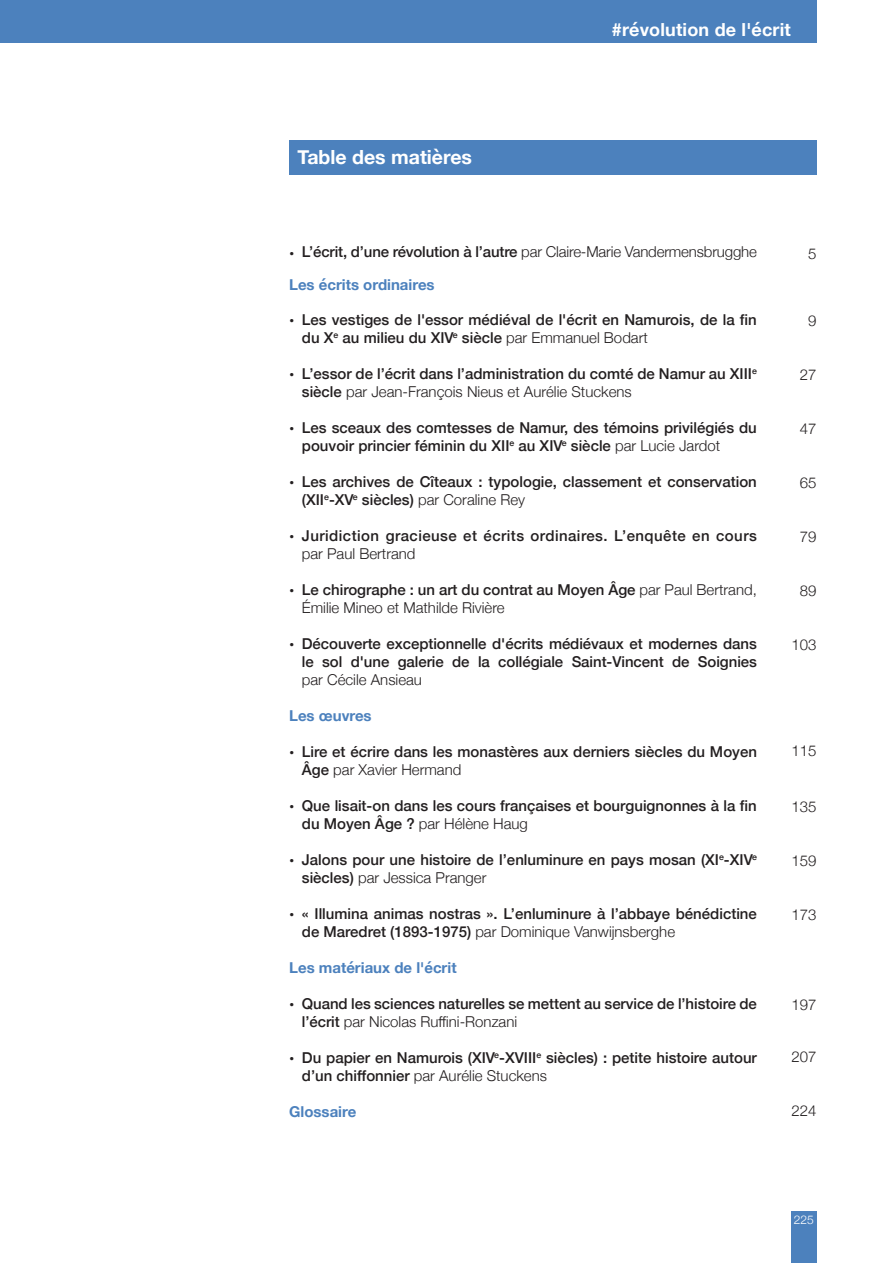
<style>
.page{position:relative;width:893px;height:1263px;background:#fff}
.page>*{position:absolute;margin:0;border:0;box-sizing:border-box;transform-origin:0 0}
.t1{font:700 19.5px "Helvetica Neue";color:#fff}
.t2{font:700 18px "Helvetica Neue";letter-spacing:.01em;color:#fff}
.t3{font:500 15px/18px "Helvetica Neue";color:#231f20}
.t4{font:300 15px/18px "Helvetica Neue";color:#231f20}
.t5{font:500 15px/18px "Helvetica Neue";letter-spacing:.03em;color:#231f20}
.t6{font:700 15px "Helvetica Neue";color:#4c81bd}
.t7{font:300 12px "Helvetica Neue";color:#fff}
.s1{font-weight:400}
.s2{font-weight:500}
.s3{font-weight:300}
</style>
<div class="page">
<div style="left:791px;top:1212px;width:25px;height:51px;background:#4c81bd"></div>
<div style="left:0;top:0;width:816px;height:43px;background:#4c81bd"></div>
<div style="left:289px;top:140px;width:527px;height:34px;background:#4c81bd"></div>
<h1 class="t1" style="left:298px;top:142px;width:176px">Table des matières</h1>
<p class="t2" style="left:612px;top:16px;width:181px">#révolution de l'écrit</p>
<p class="t4" style="left:289px;top:242px;width:469px"><span class="s1">•</span> <span class="s2">L’écrit, d’une révolution à l’autre</span> par Claire-Marie Vandermensbrugghe</p>
<p class="t6" style="left:289px;top:273px;width:147px">Les écrits ordinaires</p>
<p class="t3" style="left:302px;top:309px;width:456px;text-indent:-13px"><span class="s1">•</span> Les vestiges de l'essor médiéval de l'écrit en Namurois, de la fin du X<sup>e</sup> au milieu du XIV<sup>e</sup> siècle <span class="s3">par Emmanuel Bodart</span></p>
<p class="t3" style="left:302px;top:363px;width:456px;text-indent:-13px"><span class="s1">•</span> L’essor de l’écrit dans l’administration du comté de Namur au XIII<sup>e </sup>siècle <span class="s3">par Jean-François Nieus et Aurélie Stuckens</span></p>
<p class="t3" style="left:302px;top:417px;width:456px;text-indent:-13px"><span class="s1">•</span> Les sceaux des comtesses de Namur, des témoins privilégiés du pouvoir princier féminin du XII<sup>e</sup> au XIV<sup>e</sup> siècle <span class="s3">par Lucie Jardot</span></p>
<p class="t3" style="left:302px;top:471px;width:456px;text-indent:-13px"><span class="s1">•</span> Les archives de Cîteaux : typologie, classement et conservation (XII<sup>e</sup>-XV<sup>e</sup> siècles) <span class="s3">par Coraline Rey</span></p>
<p class="t5" style="left:302px;top:525px;width:456px;text-indent:-13px"><span class="s1">•</span> Juridiction gracieuse et écrits ordinaires. L’enquête en cours <span class="s3">par Paul Bertrand</span></p>
<p class="t4" style="left:302px;top:579px;width:456px;text-indent:-13px"><span class="s1">•</span> <span class="s2">Le chirographe : un art du contrat au Moyen Âge</span> par Paul Bertrand,<br>Émilie Mineo et Mathilde Rivière</p>
<p class="t3" style="left:289px;top:633px;width:469px;text-align:right"><span class="s1">•</span> Découverte exceptionnelle d'écrits médiévaux et modernes dans le sol d'une galerie de la collégiale Saint-Vincent de Soignies</p>
<p class="t4" style="left:302px;top:669px;width:122px">par Cécile Ansieau</p>
<p class="t6" style="left:289px;top:704px;width:84px">Les œuvres</p>
<p class="t3" style="left:302px;top:741px;width:457px;text-indent:-13px"><span class="s1">•</span> Lire et écrire dans les monastères aux derniers siècles du Moyen<br>Âge <span class="s3">par Xavier Hermand</span></p>
<p class="t3" style="left:302px;top:795px;width:456px;text-indent:-13px"><span class="s1">•</span> Que lisait-on dans les cours françaises et bourguignonnes à la fin du Moyen Âge ? <span class="s3">par Hélène Haug</span></p>
<p class="t3" style="left:302px;top:849px;width:456px;text-indent:-13px"><span class="s1">•</span> Jalons pour une histoire de l’enluminure en pays mosan (XI<sup>e</sup>-XIV<sup>e </sup>siècles) <span class="s3">par Jessica Pranger</span></p>
<p class="t3" style="left:302px;top:903px;width:456px;text-indent:-13px"><span class="s1">•</span> « Illumina animas nostras ». L’enluminure à l’abbaye bénédictine de Maredret (1893-1975) <span class="s3">par Dominique Vanwijnsberghe</span></p>
<p class="t6" style="left:289px;top:956px;width:169px">Les matériaux de l'écrit</p>
<p class="t3" style="left:302px;top:993px;width:456px;text-indent:-13px"><span class="s1">•</span> Quand les sciences naturelles se mettent au service de l’histoire de l’écrit <span class="s3">par Nicolas Ruffini-Ronzani</span></p>
<p class="t3" style="left:302px;top:1047px;width:456px;text-indent:-13px"><span class="s1">•</span> Du papier en Namurois (XIV<sup>e</sup>-XVIII<sup>e</sup> siècles) : petite histoire autour d’un chiffonnier <span class="s3">par Aurélie Stuckens</span></p>
<p class="t6" style="left:289px;top:1100px;width:69px">Glossaire</p>
<p class="t4" style="left:808px;top:243px;width:10px">5</p>
<p class="t4" style="left:808px;top:311px;width:10px">9</p>
<p class="t4" style="left:800px;top:365px;width:18px">27</p>
<p class="t4" style="left:800px;top:419px;width:18px">47</p>
<p class="t4" style="left:800px;top:473px;width:18px">65</p>
<p class="t4" style="left:800px;top:527px;width:18px">79</p>
<p class="t4" style="left:800px;top:581px;width:18px">89</p>
<p class="t4" style="left:791px;top:635px;width:27px">103</p>
<p class="t4" style="left:791px;top:741px;width:27px">115</p>
<p class="t4" style="left:791px;top:796px;width:27px">135</p>
<p class="t4" style="left:791px;top:850px;width:27px">159</p>
<p class="t4" style="left:791px;top:904px;width:27px">173</p>
<p class="t4" style="left:791px;top:994px;width:27px">197</p>
<p class="t4" style="left:791px;top:1047px;width:27px">207</p>
<p class="t4" style="left:791px;top:1101px;width:27px">224</p>
<p class="t7" style="left:794px;top:1209px;width:22px">225</p>
</div>
